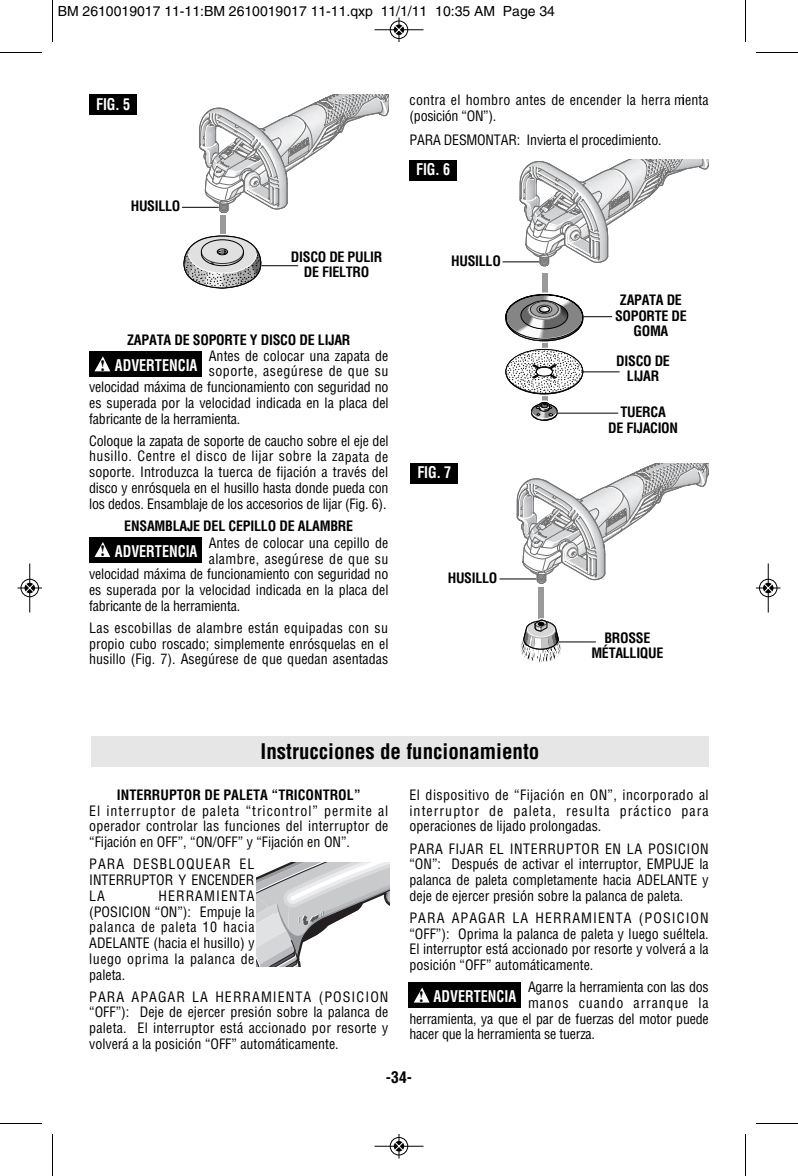
<style>
.page{position:relative;width:798px;height:1176px;background:#fff}
.page>*{position:absolute;margin:0;border:0;box-sizing:border-box;transform-origin:0 0}
.t1{font:700 condensed 21px "Helvetica";color:#000}
.t2{font:700 condensed 15.75px "Helvetica";color:#fff;scale:.9 1}
.t3{font:700 condensed 15.75px "Helvetica";color:#000}
.t4{font:condensed 14px/15.8px "Helvetica";color:#000;text-align:justify}
.t5{font:700 condensed 14px/15.8px "Helvetica";letter-spacing:-.02em;color:#000;text-align:center}
.t6{font:14px "Helvetica";color:#000}
.t7{font:700 condensed 14px "Helvetica";color:#000}
.t8{font:condensed 14px "Helvetica";letter-spacing:.035em;color:#000}
.t9{font:condensed 14px "Helvetica";letter-spacing:.03em;color:#000}
.t10{font:condensed 14px "Helvetica";letter-spacing:.06em;color:#000}
.s1{font-family:"Times";font-stretch:normal;color:#000}
</style>
<div class="page">
<div style="left:91px;top:737px;width:618px;height:30px;background:#e6e6e6"></div>
<svg style="left:256px;top:863px;width:133px;height:103px"></svg>
<div style="left:408px;top:982px;width:113px;height:26px;background:#000"></div>
<svg style="left:414px;top:988px;width:16px;height:15px"></svg>
<div style="left:89px;top:351px;width:113px;height:26px;background:#000"></div>
<svg style="left:94px;top:356px;width:16px;height:15px"></svg>
<div style="left:89px;top:537px;width:113px;height:26px;background:#000"></div>
<svg style="left:94px;top:542px;width:16px;height:15px"></svg>
<svg style="left:182px;top:94px;width:206px;height:195px"></svg>
<hr style="left:182px;top:207px;width:37px;height:1px;background:#000">
<hr style="left:261px;top:265px;width:37px;height:1px;background:#000">
<div style="left:89px;top:94px;width:48px;height:22px;background:#000"></div>
<svg style="left:511px;top:463px;width:198px;height:200px"></svg>
<div style="left:411px;top:463px;width:47px;height:21px;background:#000"></div>
<hr style="left:500px;top:579px;width:36px;height:1px;background:#000">
<hr style="left:559px;top:642px;width:37px;height:1px;background:#000">
<div style="left:409px;top:160px;width:48px;height:20px;background:#000"></div>
<svg style="left:502px;top:159px;width:207px;height:262px"></svg>
<hr style="left:503px;top:261px;width:36px;height:1px;background:#000">
<hr style="left:52px;top:0;width:1px;height:42px;background:#000">
<hr style="left:0;top:52px;width:42px;height:1px;background:#000">
<hr style="left:745px;top:0;width:1px;height:42px;background:#000">
<hr style="left:756px;top:52px;width:42px;height:1px;background:#000">
<hr style="left:52px;top:1134px;width:1px;height:42px;background:#000">
<hr style="left:0;top:1123px;width:42px;height:1px;background:#000">
<hr style="left:745px;top:1134px;width:1px;height:42px;background:#000">
<hr style="left:756px;top:1123px;width:42px;height:1px;background:#000">
<div style="left:390px;top:20px;width:18px;height:19px;border:1px solid #fff;border-radius:50%"></div>
<hr style="left:374px;top:29px;width:50px;height:1px;background:#000">
<div style="left:390px;top:21px;width:18px;height:18px;border:1px solid #000;border-radius:50%"></div>
<svg style="left:395px;top:18px;width:8px;height:24px"></svg>
<div style="left:390px;top:1137px;width:18px;height:19px;border:1px solid #fff;border-radius:50%"></div>
<hr style="left:374px;top:1146px;width:50px;height:1px;background:#000">
<div style="left:390px;top:1137px;width:18px;height:18px;border:1px solid #000;border-radius:50%"></div>
<svg style="left:395px;top:1134px;width:8px;height:24px"></svg>
<div style="left:20px;top:579px;width:19px;height:18px;border:1px solid #fff;border-radius:50%"></div>
<hr style="left:29px;top:564px;width:1px;height:48px;background:#000">
<div style="left:21px;top:579px;width:18px;height:18px;border:1px solid #000;border-radius:50%"></div>
<svg style="left:18px;top:584px;width:24px;height:8px"></svg>
<div style="left:759px;top:579px;width:19px;height:18px;border:1px solid #fff;border-radius:50%"></div>
<hr style="left:768px;top:564px;width:1px;height:48px;background:#000">
<div style="left:759px;top:579px;width:18px;height:18px;border:1px solid #000;border-radius:50%"></div>
<svg style="left:756px;top:584px;width:24px;height:8px"></svg>
<p class="t6" style="left:58px;top:6px;width:499px">BM 2610019017 11-11:BM 2610019017 11-11.qxp 11/1/11 10:35 AM Page 34</p>
<p class="t2" style="left:96px;top:95px;width:39px">FIG. 5</p>
<p class="t5" style="left:131px;top:199px;width:51px">HUSILLO</p>
<p class="t5" style="left:291px;top:249px;width:93px">DISCO DE PULIR<br>DE FIELTRO</p>
<p class="t5" style="left:127px;top:332px;width:225px">ZAPATA DE SOPORTE Y DISCO DE LIJAR</p>
<p class="t4" style="left:209px;top:348px;width:181px">Antes de colocar una zapata de</p>
<p class="t8" style="left:209px;top:363px;width:181px">soporte, asegúrese de que su</p>
<p class="t4" style="left:89px;top:379px;width:301px">velocidad máxima de funcionamiento con seguridad no</p>
<p class="t4" style="left:89px;top:395px;width:301px">es superada por la velocidad indicada en la placa del</p>
<p class="t4" style="left:89px;top:411px;width:153px">fabricante de la herramienta.</p>
<p class="t4" style="left:89px;top:433px;width:301px">Coloque la zapata de soporte de caucho sobre el eje del husillo. Centre el disco de lijar sobre la zapata de soporte. Introduzca la tuerca de fijación a través del disco y enrósquela en el husillo hasta donde pueda con los dedos. Ensamblaje de los accesorios de lijar (Fig. 6).</p>
<p class="t5" style="left:124px;top:518px;width:231px">ENSAMBLAJE DEL CEPILLO DE ALAMBRE</p>
<p class="t4" style="left:209px;top:535px;width:181px">Antes de colocar una cepillo de</p>
<p class="t9" style="left:209px;top:551px;width:181px">alambre, asegúrese de que su</p>
<p class="t4" style="left:89px;top:567px;width:301px">velocidad máxima de funcionamiento con seguridad no</p>
<p class="t4" style="left:89px;top:582px;width:301px">es superada por la velocidad indicada en la placa del</p>
<p class="t4" style="left:89px;top:598px;width:153px">fabricante de la herramienta.</p>
<p class="t4" style="left:89px;top:620px;width:301px">Las escobillas de alambre están equipadas con su propio cubo roscado; simplemente enrósquelas en el husillo (Fig. 7). Asegúrese de que quedan asentadas</p>
<p class="t2" style="left:100px;top:356px;width:110px"><span class="s1">!</span> ADVERTENCIA</p>
<p class="t2" style="left:100px;top:542px;width:110px"><span class="s1">!</span> ADVERTENCIA</p>
<p class="t4" style="left:410px;top:92px;width:301px">contra el hombro antes de encender la herra mienta (posición “ON”).</p>
<p class="t4" style="left:410px;top:133px;width:254px">PARA DESMONTAR: Invierta el procedimiento.</p>
<p class="t2" style="left:416px;top:161px;width:39px">FIG. 6</p>
<p class="t5" style="left:451px;top:253px;width:51px">HUSILLO</p>
<p class="t2" style="left:417px;top:463px;width:39px">FIG. 7</p>
<p class="t5" style="left:448px;top:570px;width:51px">HUSILLO</p>
<p class="t5" style="left:615px;top:292px;width:73px">ZAPATA DE<br>SOPORTE DE<br>GOMA</p>
<p class="t5" style="left:616px;top:353px;width:55px">DISCO DE<br>LIJAR</p>
<p class="t5" style="left:608px;top:404px;width:71px">TUERCA<br>DE FIJACION</p>
<p class="t5" style="left:591px;top:630px;width:74px">BROSSE<br>MÉTALLIQUE</p>
<h1 class="t1" style="left:261px;top:740px;width:280px">Instrucciones de funcionamiento</h1>
<p class="t7" style="left:117px;top:787px;width:245px">INTERRUPTOR DE PALETA “TRICONTROL”</p>
<p class="t4" style="left:89px;top:803px;width:301px">El interruptor de paleta “tricontrol” permite al operador controlar las funciones del interruptor de “Fijación en OFF”, “ON/OFF” y “Fijación en ON”.</p>
<p class="t4" style="left:89px;top:857px;width:167px">PARA DESBLOQUEAR EL INTERRUPTOR Y ENCENDER LA</p>
<p class="t4" style="left:409px;top:787px;width:301px">El dispositivo de “Fijación en ON”, incorporado al interruptor de paleta, resulta práctico para operaciones de lijado prolongadas.</p>
<p class="t4" style="left:409px;top:841px;width:301px">PARA FIJAR EL INTERRUPTOR EN LA POSICION “ON”: Después de activar el interruptor, EMPUJE la palanca de paleta completamente hacia ADELANTE y deje de ejercer presión sobre la palanca de paleta.</p>
<p class="t4" style="left:409px;top:910px;width:301px">PARA APAGAR LA HERRAMIENTA (POSICION “OFF”): Oprima la palanca de paleta y luego suéltela.<br>El interruptor está accionado por resorte y volverá a la posición “OFF” automáticamente.</p>
<p class="t4" style="left:528px;top:979px;width:182px">Agarre la herramienta con las dos</p>
<p class="t10" style="left:528px;top:995px;width:182px">manos cuando arranque la</p>
<p class="t4" style="left:409px;top:1011px;width:301px">herramienta, ya que el par de fuerzas del motor puede</p>
<p class="t4" style="left:409px;top:1027px;width:187px">hacer que la herramienta se tuerza.</p>
<p class="t3" style="left:386px;top:1068px;width:28px">-34-</p>
<p class="t4" style="left:89px;top:888px;width:167px;text-indent:69px">HERRAMIENTA (POSICION “ON”): Empuje la palanca de paleta 10 hacia ADELANTE (hacia el husillo) y luego oprima la palanca de paleta.</p>
<p class="t4" style="left:89px;top:989px;width:301px">PARA APAGAR LA HERRAMIENTA (POSICION “OFF”): Deje de ejercer presión sobre la palanca de paleta. El interruptor está accionado por resorte y volverá a la posición “OFF” automáticamente.</p>
<p class="t2" style="left:419px;top:987px;width:110px"><span class="s1">!</span> ADVERTENCIA</p>
</div>
